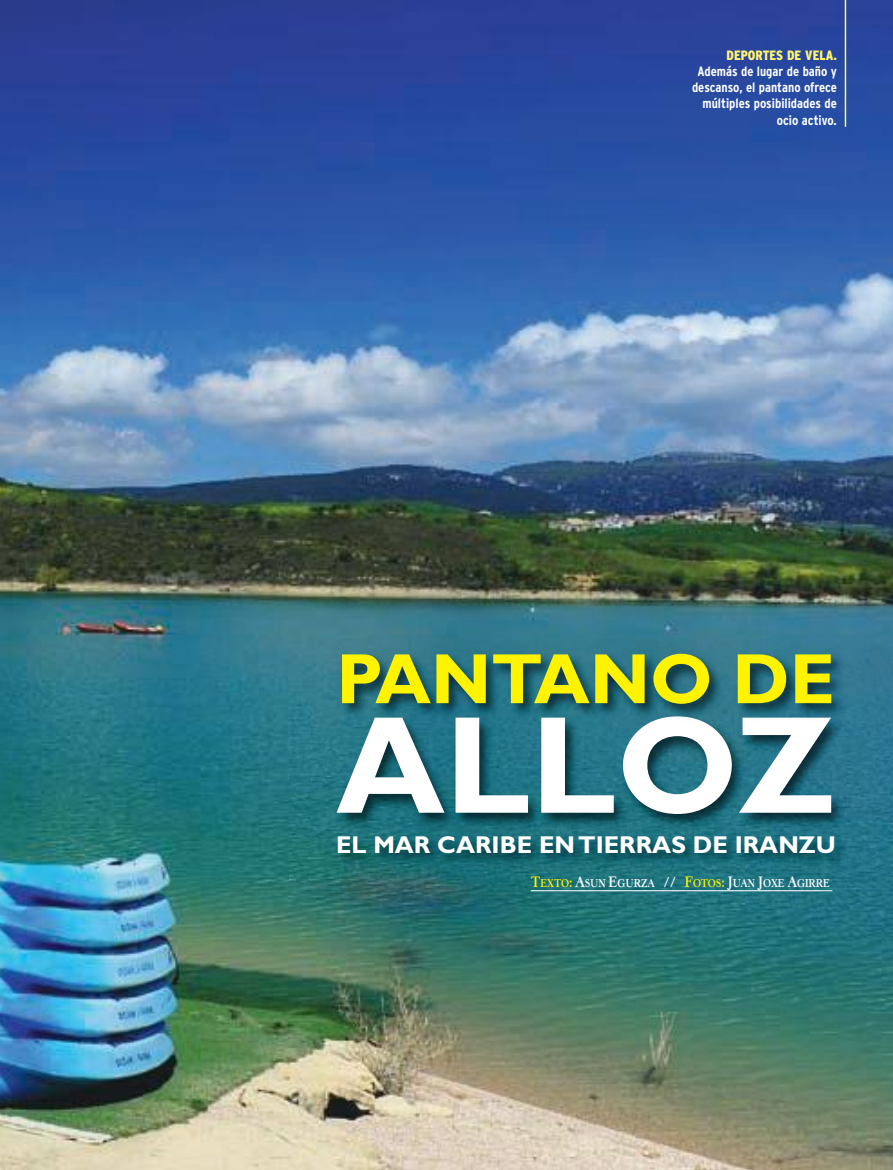
<style>
.page{position:relative;width:893px;height:1170px;background:#fff}
.page>*{position:absolute;margin:0;border:0;box-sizing:border-box;transform-origin:0 0}
.t1{font:700 139.35px "Gill Sans";color:#fff}
.t2{font:700 71.4px "Gill Sans";color:#fff300}
.t3{font:700 24.45px "Gill Sans";color:#fff}
.t4{font:700 condensed 13.5px/16.2px "Interstate";color:#fff;text-align:right}
.t5{font:900 condensed 13.5px "Interstate";color:#fff66c}
.t6{font:700 11.25px "Horley Old Style";color:#fff;scale:.8 1}
.s1{font-size:15px;color:#fff300}
.s2{color:#fff300}
.s3{font-size:15px}
</style>
<div class="page">
<img style="left:0;top:0;width:893px;height:1169px">
<img style="left:289px;top:693px;width:604px;height:198px">
<img style="left:327px;top:826px;width:538px;height:82px">
<img style="left:317px;top:638px;width:576px;height:123px">
<img style="left:356px;top:716px;width:475px;height:45px">
<hr style="left:531px;top:890px;width:301px;height:1px;background:#fff">
<hr style="left:845px;top:0;width:1px;height:127px;background:#fff66c">
<p class="t5" style="left:726px;top:47px;width:112px">DEPORTES DE VELA.</p>
<p class="t4" style="left:692px;top:63px;width:146px">Además de lugar de baño y descanso, el pantano ofrece múltiples posibilidades de ocio activo.</p>
<h2 class="t2" style="left:336px;top:652px;width:500px">PANTANO DE</h2>
<h1 class="t1" style="left:336px;top:712px;width:501px">ALLOZ</h1>
<h3 class="t3" style="left:336px;top:835px;width:501px">EL MAR CARIBE ENTIERRAS DE IRANZU</h3>
<p class="t6" style="left:531px;top:878px;width:375px"><span class="s1">T</span><span class="s2">EXTO</span><span class="s1">:</span> <span class="s3">A</span>SUN <span class="s3">E</span>GURZA <span class="s3">//</span> <span class="s1">F</span><span class="s2">OTOS</span><span class="s1">:</span> <span class="s3">J</span>UAN <span class="s3">J</span>OXE <span class="s3">A</span>GIRRE</p>
</div>
